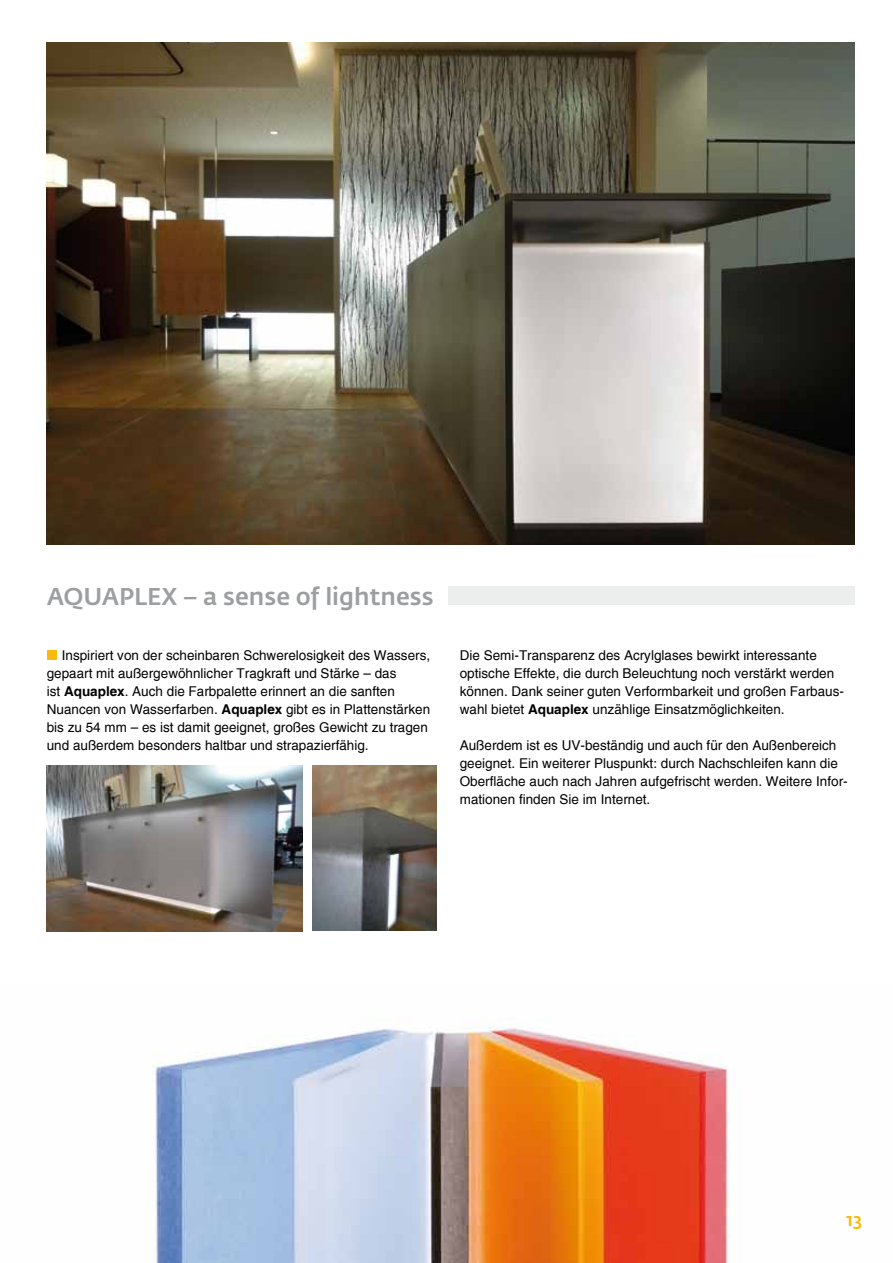
<style>
.page{position:relative;width:893px;height:1263px;background:#fff}
.page>*{position:absolute;margin:0;border:0;box-sizing:border-box;transform-origin:0 0}
.t1{font:500 24px "Fedra Sans Std";color:#9c9e9f}
.t2{font:500 18px "Fedra Sans Std";color:#faba0d}
.t3{font:13.5px/18px "Helvetica";color:#000}
.s1{font-weight:700}
</style>
<div class="page">
<img style="left:152px;top:1024px;width:579px;height:239px">
<div style="left:448px;top:587px;width:407px;height:18px;background:#eceded"></div>
<img style="left:47px;top:43px;width:808px;height:501px">
<img style="left:47px;top:765px;width:256px;height:166px">
<img style="left:313px;top:765px;width:123px;height:165px">
<div style="left:47px;top:650px;width:10px;height:10px;background:#faba0d"></div>
<h1 class="t1" style="left:47px;top:582px;width:388px">AQUAPLEX – a sense of lightness</h1>
<p class="t3" style="left:47px;top:647px;width:385px;text-indent:15px">Inspiriert von der scheinbaren Schwerelosigkeit des Wassers, gepaart mit außergewöhnlicher Tragkraft und Stärke – das<br>ist <span class="s1">Aquaplex</span>. Auch die Farbpalette erinnert an die sanften Nuancen von Wasserfarben. <span class="s1">Aquaplex</span> gibt es in Plattenstärken bis zu 54 mm – es ist damit geeignet, großes Gewicht zu tragen und außerdem besonders haltbar und strapazierfähig.</p>
<p class="t3" style="left:460px;top:647px;width:386px">Die Semi-Transparenz des Acrylglases bewirkt interessante optische Effekte, die durch Beleuchtung noch verstärkt werden können. Dank seiner guten Verformbarkeit und großen Farbaus&shy;wahl bietet <span class="s1">Aquaplex</span> unzählige Einsatzmöglichkeiten.</p>
<p class="t3" style="left:460px;top:737px;width:389px">Außerdem ist es UV-beständig und auch für den Außenbereich geeignet. Ein weiterer Pluspunkt: durch Nachschleifen kann die Oberfläche auch nach Jahren aufgefrischt werden. Weitere Infor&shy;mationen finden Sie im Internet.</p>
<h2 class="t2" style="left:846px;top:1208px;width:18px">13</h2>
</div>
